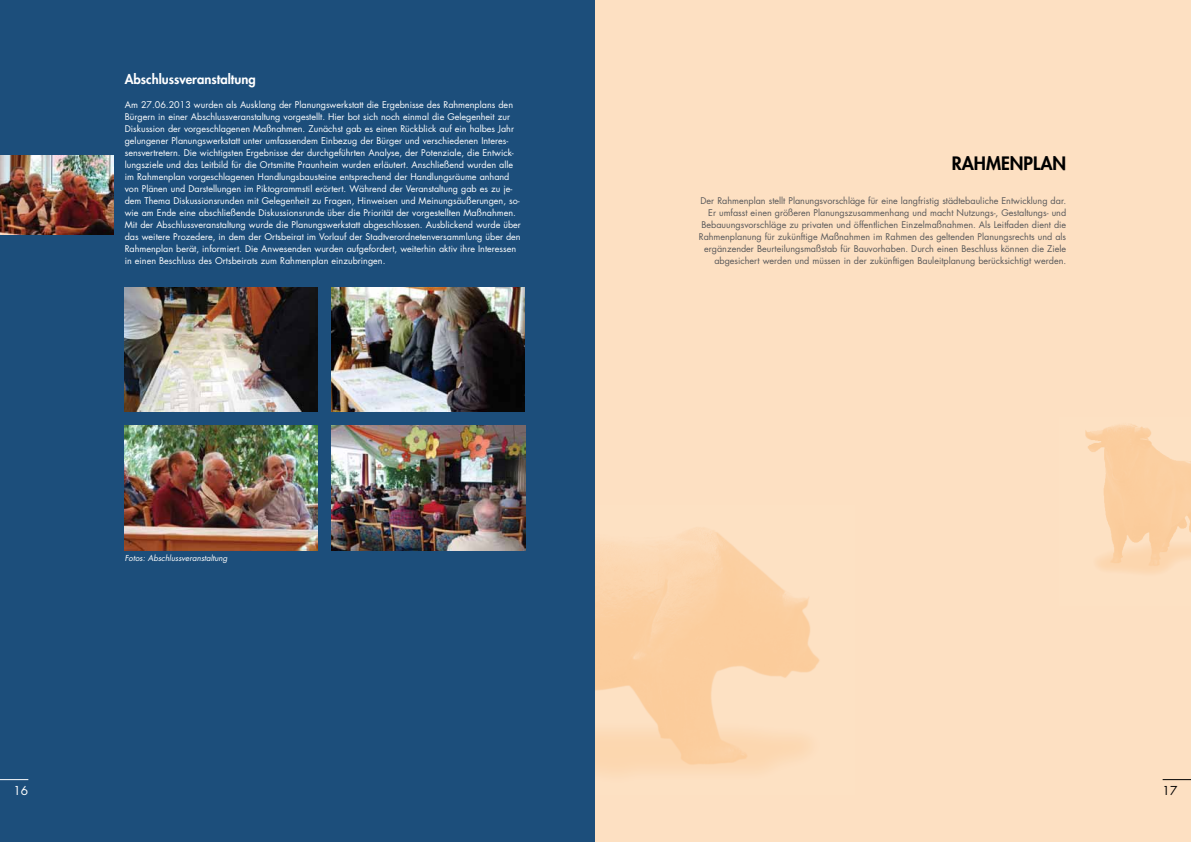
<style>
.page{position:relative;width:1191px;height:842px;background:#fff}
.page>*{position:absolute;margin:0;border:0;box-sizing:border-box;transform-origin:0 0}
.t1{font:800 18px "Futura LT";color:#000}
.t2{font:800 13px "Futura LT";color:#fff}
.t3{font:12px "Futura LT";color:#fff}
.t4{font:12px "Futura LT";color:#000}
.t5{font:9px/12px "Futura LT";color:#fff}
.t6{font:9px/12px "Futura LT";color:#58585a;text-align:right}
.t7{font:italic 8px "Futura LT";color:#fff}
</style>
<div class="page">
<div style="left:0;top:0;width:604px;height:842px;background:#1c4e7b"></div>
<svg style="left:0;top:779px;width:28px;height:1px"></svg>
<img style="left:332px;top:425px;width:193px;height:125px">
<img style="left:125px;top:425px;width:192px;height:125px">
<img style="left:0;top:156px;width:113px;height:79px">
<img style="left:332px;top:287px;width:192px;height:124px">
<img style="left:125px;top:287px;width:192px;height:124px">
<div style="left:595px;top:0;width:596px;height:842px;background:#fde0c2"></div>
<svg style="left:1162px;top:779px;width:29px;height:1px"></svg>
<img style="left:595px;top:528px;width:225px;height:244px">
<img style="left:1085px;top:424px;width:106px;height:149px">
<h2 class="t2" style="left:125px;top:71px;width:132px">Abschlussveranstaltung</h2>
<p class="t5" style="left:125px;top:99px;width:398px">Am 27.06.2013 wurden als Ausklang der Planungswerkstatt die Ergebnisse des Rahmenplans den Bürgern in einer Abschlussveranstaltung vorgestellt. Hier bot sich noch einmal die Gelegenheit zur Diskussion der vorgeschlagenen Maßnahmen. Zunächst gab es einen Rückblick auf ein halbes Jahr gelungener Planungswerkstatt unter umfassendem Einbezug der Bürger und verschiedenen Interes&shy;sensvertretern. Die wichtigsten Ergebnisse der durchgeführten Analyse, der Potenziale, die Entwick&shy;lungsziele und das Leitbild für die Ortsmitte Praunheim wurden erläutert. Anschließend wurden alle im Rahmenplan vorgeschlagenen Handlungsbausteine entsprechend der Handlungsräume anhand von Plänen und Darstellungen im Piktogrammstil erörtert. Während der Veranstaltung gab es zu je&shy;dem Thema Diskussionsrunden mit Gelegenheit zu Fragen, Hinweisen und Meinungsäußerungen, so&shy;wie am Ende eine abschließende Diskussionsrunde über die Priorität der vorgestellten Maßnahmen.<br>Mit der Abschlussveranstaltung wurde die Planungswerkstatt abgeschlossen. Ausblickend wurde über das weitere Prozedere, in dem der Ortsbeirat im Vorlauf der Stadtverordnetenversammlung über den Rahmenplan berät, informiert. Die Anwesenden wurden aufgefordert, weiterhin aktiv ihre Interessen in einen Beschluss des Ortsbeirats zum Rahmenplan einzubringen.</p>
<h3 class="t3" style="left:14px;top:782px;width:16px">16</h3>
<p class="t7" style="left:125px;top:553px;width:104px">Fotos: Abschlussveranstaltung</p>
<h1 class="t1" style="left:951px;top:152px;width:116px">rahmenplan</h1>
<p class="t6" style="left:699px;top:195px;width:369px">Der Rahmenplan stellt Planungsvorschläge für eine langfristig städtebauliche Entwicklung dar.<br>Er umfasst einen größeren Planungszusammenhang und macht Nutzungs-, Gestaltungs- und Bebauungsvorschläge zu privaten und öffentlichen Einzelmaßnahmen. Als Leitfaden dient die Rahmenplanung für zukünftige Maßnahmen im Rahmen des geltenden Planungsrechts und als ergänzender Beurteilungsmaßstab für Bauvorhaben. Durch einen Beschluss können die Ziele abgesichert werden und müssen in der zukünftigen Bauleitplanung berücksichtigt werden.</p>
<h3 class="t4" style="left:1162px;top:782px;width:16px">17</h3>
</div>
